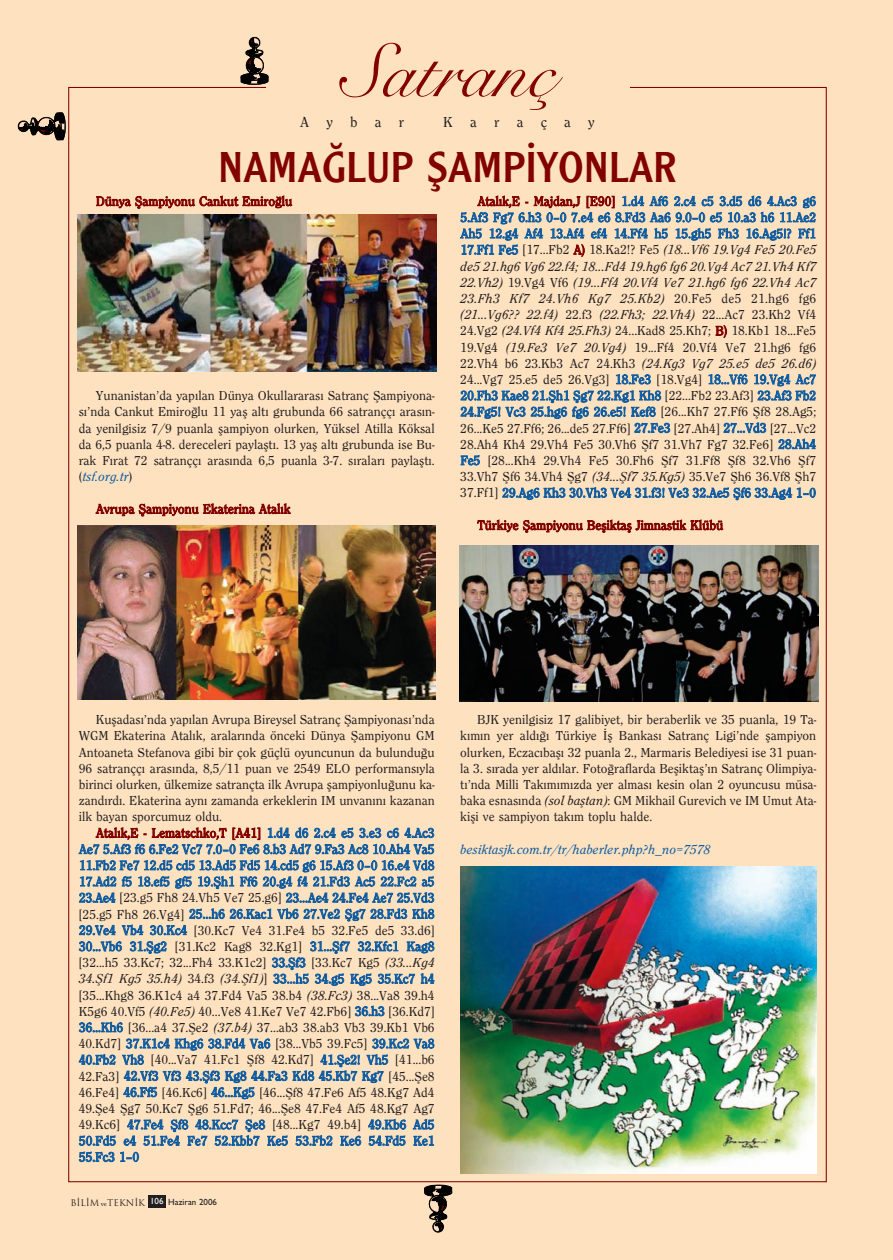
<style>
.page{position:relative;width:893px;height:1260px;background:#fff}
.page>*{position:absolute;margin:0;border:0;box-sizing:border-box;transform-origin:0 0}
.t1{font:75px "Snell Roundhand";color:#820101}
.t2{font:45px "Clearface Gothic";color:#820101}
.t3{font:500 15px "Clearface";letter-spacing:1.15em;color:#231f20}
.t4{font:500 13.5px/16.2px "Clearface";color:#231f20;text-align:justify}
.t5{font:500 13.5px/16.2px "Clearface";color:#115da0;text-align:justify}
.t6{font:500 13.5px "Clearface";color:#820101}
.t7{font:italic 13.5px "Clearface";color:#115da0}
.t8{font:9px "Trajan Plain";color:#231f20}
.s1{font-weight:400;font-style:italic;color:#115da0}
.s2{color:#820101}
.s3{color:#115da0}
.s4{font-weight:400;font-style:italic}
.s5{color:#231f20}
.s6{font-weight:400;font-style:italic;color:#231f20}
.s7{font-family:"Bookman Old Style";font-size:6px}
.s8{font-family:"Gill Sans";font-weight:500}
</style>
<div class="page">
<img style="left:0;top:0;width:892px;height:1260px">
<h1 class="t1" style="left:341px;top:42px;width:214px">Satranç</h1>
<h2 class="t2" style="left:218px;top:150px;width:460px">NAMA⁄LUP fiAMP‹YONLAR</h2>
<p class="t3" style="left:300px;top:116px;width:105px">Aybar</p>
<p class="t3" style="left:443px;top:116px;width:153px">Karaçay</p>
<p class="t6" style="left:96px;top:196px;width:198px">Dünya fiampiyonu Cankut Emiro¤lu</p>
<p class="t4" style="left:79px;top:389px;width:357px;text-indent:17px">Yunanistan’da yap›lan Dünya Okullararas› Satranç fiampiyona&shy;s›’nda Cankut Emiro¤lu 11 yafl alt› grubunda 66 satrançç› aras›n&shy;da yenilgisiz 7/9 puanla flampiyon olurken, Yüksel Atilla Köksal da 6,5 puanla 4-8. dereceleri paylaflt›. 13 yafl alt› grubunda ise Bu&shy;rak F›rat 72 satrançç› aras›nda 6,5 puanla 3-7. s›ralar› paylaflt›. (<span class="s1">tsf.org.tr</span>)</p>
<p class="t6" style="left:96px;top:504px;width:196px">Avrupa fiampiyonu Ekaterina Atal›k</p>
<p class="t4" style="left:460px;top:194px;width:357px;text-indent:17px"><span class="s2">Atal›k,E - Majdan,J [E90]</span> <span class="s3">1.d4 Af6 2.c4 c5 3.d5 d6 4.Ac3 g6<br>5.Af3 Fg7 6.h3 0–0 7.e4 e6 8.Fd3 Aa6 9.0–0 e5 10.a3 h6 11.Ae2<br>Ah5 12.g4 Af4 13.Af4 ef4 14.Ff4 h5 15.gh5 Fh3 16.Ag5!? Ff1<br>17.Ff1 Fe5</span> [17...Fb2 <span class="s2">A)</span> 18.Ka2!? Fe5 <span class="s4">(18...Vf6 19.Vg4 Fe5 20.Fe5 de5 21.hg6 Vg6 22.f4; 18...Fd4 19.hg6 fg6 20.Vg4 Ac7 21.Vh4 Kf7<br>22.Vh2)</span> 19.Vg4 Vf6 <span class="s4">(19...Ff4 20.Vf4 Ve7 21.hg6 fg6 22.Vh4 Ac7<br>23.Fh3 Kf7 24.Vh6 Kg7 25.Kb2)</span> 20.Fe5 de5 21.hg6 fg6 <span class="s4">(21...Vg6?? 22.f4)</span> 22.f3 <span class="s4">(22.Fh3; 22.Vh4)</span> 22...Ac7 23.Kh2 Vf4<br>24.Vg2 <span class="s4">(24.Vf4 Kf4 25.Fh3)</span> 24...Kad8 25.Kh7; <span class="s2">B)</span> 18.Kb1 18...Fe5<br>19.Vg4 <span class="s4">(19.Fe3 Ve7 20.Vg4)</span> 19...Ff4 20.Vf4 Ve7 21.hg6 fg6<br>22.Vh4 b6 23.Kb3 Ac7 24.Kh3 <span class="s4">(24.Kg3 Vg7 25.e5 de5 26.d6)<br></span>24...Vg7 25.e5 de5 26.Vg3] <span class="s3">18.Fe3</span> [18.Vg4] <span class="s3">18...Vf6 19.Vg4 Ac7<br>20.Fh3 Kae8 21.fih1 fig7 22.Kg1 Kh8</span> [22...Fb2 23.Af3] <span class="s3">23.Af3 Fb2<br>24.Fg5! Vc3 25.hg6 fg6 26.e5! Kef8</span> [26...Kh7 27.Ff6 fif8 28.Ag5; 26...Ke5 27.Ff6; 26...de5 27.Ff6] <span class="s3">27.Fe3</span> [27.Ah4] <span class="s3">27...Vd3</span> [27...Vc2<br>28.Ah4 Kh4 29.Vh4 Fe5 30.Vh6 fif7 31.Vh7 Fg7 32.Fe6] <span class="s3">28.Ah4<br>Fe5</span> [28...Kh4 29.Vh4 Fe5 30.Fh6 fif7 31.Ff8 fif8 32.Vh6 fif7<br>33.Vh7 fif6 34.Vh4 fig7 <span class="s4">(34...fif7 35.Kg5)</span> 35.Ve7 fih6 36.Vf8 fih7<br>37.Ff1] <span class="s3">29.Ag6 Kh3 30.Vh3 Ve4 31.f3! Ve3 32.Ae5 fif6 33.Ag4 1–0</span></p>
<p class="t6" style="left:477px;top:520px;width:247px">Türkiye fiampiyonu Befliktafl Jimnastik Klübü</p>
<p class="t4" style="left:79px;top:713px;width:357px;text-indent:17px">Kufladas›’nda yap›lan Avrupa Bireysel Satranç fiampiyonas›’nda WGM Ekaterina Atal›k, aralar›nda önceki Dünya fiampiyonu GM Antoaneta Stefanova gibi bir çok güçlü oyuncunun da bulundu¤u 96 satrançç› aras›nda, 8,5/11 puan ve 2549 ELO performans›yla birinci olurken, ülkemize satrançta ilk Avrupa flampiyonlu¤unu ka&shy;zand›rd›. Ekaterina ayn› zamanda erkeklerin IM unvan›n› kazanan ilk bayan sporcumuz oldu.</p>
<p class="t5" style="left:79px;top:826px;width:357px;text-indent:17px"><span class="s2">Atal›k,E - Lematschko,T [A41]</span> 1.d4 d6 2.c4 e5 3.e3 c6 4.Ac3<br>Ae7 5.Af3 f6 6.Fe2 Vc7 7.0–0 Fe6 8.b3 Ad7 9.Fa3 Ac8 10.Ah4 Va5<br>11.Fb2 Fe7 12.d5 cd5 13.Ad5 Fd5 14.cd5 g6 15.Af3 0–0 16.e4 Vd8<br>17.Ad2 f5 18.ef5 gf5 19.fih1 Ff6 20.g4 f4 21.Fd3 Ac5 22.Fc2 a5<br>23.Ae4 <span class="s5">[23.g5 Fh8 24.Vh5 Ve7 25.g6]</span> 23...Ae4 24.Fe4 Ae7 25.Vd3 <span class="s5">[25.g5 Fh8 26.Vg4]</span> 25...h6 26.Kac1 Vb6 27.Ve2 fig7 28.Fd3 Kh8<br>29.Ve4 Vb4 30.Kc4 <span class="s5">[30.Kc7 Ve4 31.Fe4 b5 32.Fe5 de5 33.d6] </span>30...Vb6 31.fig2 <span class="s5">[31.Kc2 Kag8 32.Kg1]</span> 31...fif7 32.Kfc1 Kag8 <span class="s5">[32...h5 33.Kc7; 32...Fh4 33.K1c2]</span> 33.fif3 <span class="s5">[33.Kc7 Kg5</span> <span class="s6">(33...Kg4<br>34.fif1 Kg5 35.h4)</span> <span class="s5">34.f3</span> <span class="s6">(34.fif1)</span><span class="s5">]</span> 33...h5 34.g5 Kg5 35.Kc7 h4 <span class="s5">[35...Khg8 36.K1c4 a4 37.Fd4 Va5 38.b4</span> <span class="s6">(38.Fc3)</span> <span class="s5">38...Va8 39.h4<br>K5g6 40.Vf5</span> <span class="s6">(40.Fe5)</span> <span class="s5">40...Ve8 41.Ke7 Ve7 42.Fb6]</span> 36.h3 <span class="s5">[36.Kd7] </span>36...Kh6 <span class="s5">[36...a4 37.fie2</span> <span class="s6">(37.b4)</span> <span class="s5">37...ab3 38.ab3 Vb3 39.Kb1 Vb6<br>40.Kd7]</span> 37.K1c4 Khg6 38.Fd4 Va6 <span class="s5">[38...Vb5 39.Fc5]</span> 39.Kc2 Va8<br>40.Fb2 Vh8 <span class="s5">[40...Va7 41.Fc1 fif8 42.Kd7]</span> 41.fie2! Vh5 <span class="s5">[41...b6<br>42.Fa3]</span> 42.Vf3 Vf3 43.fif3 Kg8 44.Fa3 Kd8 45.Kb7 Kg7 <span class="s5">[45...fie8<br>46.Fe4]</span> 46.Ff5 <span class="s5">[46.Kc6]</span> 46...Kg5 <span class="s5">[46...fif8 47.Fe6 Af5 48.Kg7 Ad4<br>49.fie4 fig7 50.Kc7 fig6 51.Fd7; 46...fie8 47.Fe4 Af5 48.Kg7 Ag7<br>49.Kc6]</span> 47.Fe4 fif8 48.Kcc7 fie8 <span class="s5">[48...Kg7 49.b4]</span> 49.Kb6 Ad5<br>50.Fd5 e4 51.Fe4 Fe7 52.Kbb7 Ke5 53.Fb2 Ke6 54.Fd5 Ke1<br>55.Fc3 1–0</p>
<p class="t8" style="left:70px;top:1198px;width:148px">B‹L‹M <span class="s7">ve</span>TEKN‹K <sup>106</sup> <span class="s8">Haziran 2006</span></p>
<p class="t4" style="left:460px;top:713px;width:357px;text-indent:17px">BJK yenilgisiz 17 galibiyet, bir beraberlik ve 35 puanla, 19 Ta&shy;k›m›n yer ald›¤› Türkiye ‹fl Bankas› Satranç Ligi’nde flampiyon olurken, Eczac›bafl› 32 puanla 2., Marmaris Belediyesi ise 31 puan&shy;la 3. s›rada yer ald›lar. Foto¤raflarda Befliktafl’›n Satranç Olimpiya&shy;t›’nda Milli Tak›m›m›zda yer almas› kesin olan 2 oyuncusu müsa&shy;baka esnas›nda <span class="s4">(sol bafltan)</span>: GM Mikhail Gurevich ve IM Umut Ata&shy;kifli ve sampiyon tak›m toplu halde.</p>
<p class="t7" style="left:460px;top:844px;width:251px">besiktasjk.com.tr/tr/haberler.php?h_no=7578</p>
</div>
